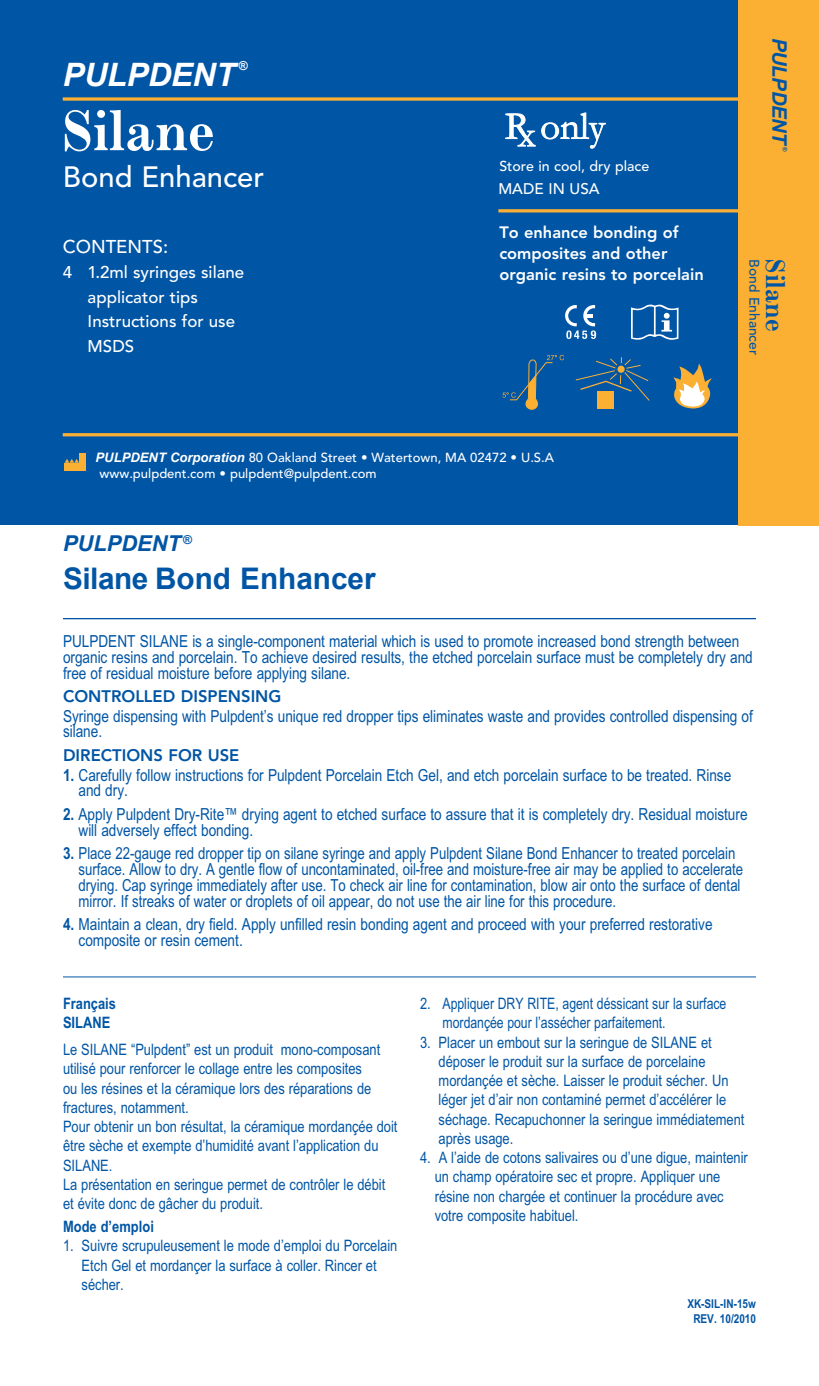
<style>
.page{position:relative;width:819px;height:1386px;background:#fff}
.page>*{position:absolute;margin:0;border:0;box-sizing:border-box;transform-origin:0 0}
.t1{font:700 58.45px "Modern";color:#fff}
.t2{font:italic 700 32.2px "Arial";letter-spacing:-.005em;color:#fff}
.t3{font:700 29.75px "Arial";color:#0155a5}
.t4{font:500 29.22px "Avenir";color:#fff}
.t5{font:700 27.65px "Modern";color:#0155a5}
.t6{font:italic 700 21.88px "Arial";color:#0155a5}
.t7{font:italic 700 19.95px "Arial";color:#0155a5}
.t8{font:500 18.38px "Avenir";color:#fff}
.t9{font:500 16.97px/24.7px "Avenir";color:#fff}
.t10{font:16.62px/15.8px "Arial Narrow";color:#0155a5}
.t11{font:800 16.62px "Avenir";color:#0155a5}
.t12{font:800 16.45px/20.8px "Avenir";color:#fff}
.t13{font:15.75px/19.2px "Arial Narrow";color:#0155a5}
.t14{font:700 15.75px/19.2px "Arial Narrow";color:#0155a5}
.t15{font:500 15.4px "Avenir";color:#fff}
.t16{font:500 14.17px "Avenir";color:#fff}
.t17{font:500 13.83px "Avenir";color:#0155a5}
.t18{font:500 13.12px/15.8px "Avenir";color:#fff}
.t19{font:700 12.25px/14.7px "Arial Narrow";color:#0155a5;text-align:center}
.t20{font:700 12.25px "Arial";color:#fff}
.t21{font:700 6.12px "Arial";color:#0155a5}
.s1{font-family:"Arial";font-weight:700;font-style:italic}
.s2{font-weight:700}
</style>
<div class="page">
<div style="left:0;top:0;width:819px;height:525px;background:#0155a5"></div>
<hr style="left:498px;top:209px;width:243px;height:3px;background:#fbb034">
<svg style="left:63px;top:97px;width:676px;height:4px;fill:#fbb034"></svg>
<div style="left:739px;top:0;width:80px;height:525px;background:#fbb034"></div>
<hr style="left:63px;top:433px;width:696px;height:3px;background:#fbb034">
<svg style="left:565px;top:305px;width:31px;height:34px"></svg>
<div style="left:79px;top:453px;width:7px;height:17px;background:#fbb034"></div>
<div style="left:65px;top:463px;width:16px;height:7px;background:#fbb034"></div>
<svg style="left:65px;top:459px;width:14px;height:4px"></svg>
<svg style="left:631px;top:305px;width:48px;height:35px"></svg>
<svg style="left:505px;top:113px;width:101px;height:35px"></svg>
<svg style="left:673px;top:364px;width:39px;height:45px"></svg>
<div style="left:597px;top:391px;width:17px;height:17px;background:#fbb034"></div>
<svg style="left:576px;top:357px;width:73px;height:44px"></svg>
<div style="left:617px;top:366px;width:8px;height:7px;background:#fbb034;border-radius:50%"></div>
<svg style="left:502px;top:355px;width:62px;height:54px"></svg>
<hr style="left:63px;top:976px;width:693px;height:1px;background:#0155a5">
<hr style="left:63px;top:618px;width:693px;height:1px;background:#0155a5">
<h2 class="t2" style="left:63px;top:56px;width:174px">PULPDENT</h2>
<p class="t20" style="left:239px;top:59px;width:11px">®</p>
<h1 class="t1" style="left:63px;top:95px;width:153px">Silane</h1>
<h3 class="t4" style="left:63px;top:160px;width:203px">Bond Enhancer</h3>
<p class="t16" style="left:499px;top:158px;width:151px">Store in cool, dry place</p>
<p class="t15" style="left:498px;top:180px;width:103px">MADE IN USA</p>
<p class="t7" style="left:791px;top:38px;width:110px;rotate:90deg">PULPDENT</p>
<p class="t21" style="left:789px;top:147px;width:6px;rotate:90deg">®</p>
<p class="t12" style="left:499px;top:222px;width:206px">To enhance bonding of composites and other organic resins to porcelain</p>
<p class="t8" style="left:63px;top:236px;width:107px">Contents:</p>
<p class="t9" style="left:88px;top:260px;width:158px;text-indent:-25px">4 1.2ml syringes silane applicator tips<br>Instructions for use<br>MSDS</p>
<p class="t17" style="left:762px;top:259px;width:97px;rotate:90deg">Bond Enhancer</p>
<h3 class="t5" style="left:792px;top:259px;width:73px;rotate:90deg">Silane</h3>
<p class="t18" style="left:100px;top:450px;width:456px;text-indent:-4px"><span class="s1">PULPDENT Corporation</span> 80 Oakland Street • Watertown, MA 02472 • U.S.A www.pulpdent.com • pulpdent@pulpdent.com</p>
<h3 class="t6" style="left:63px;top:531px;width:131px">PULPDENT <sup>®</sup></h3>
<h3 class="t3" style="left:63px;top:561px;width:314px">Silane Bond Enhancer</h3>
<p class="t10" style="left:63px;top:633px;width:691px">PULPDENT SILANE is a single-component material which is used to promote increased bond strength between organic resins and porcelain. To achieve desired results, the etched porcelain surface must be completely dry and free of residual moisture before applying silane.</p>
<p class="t11" style="left:63px;top:687px;width:220px">Controlled dispensing</p>
<p class="t10" style="left:63px;top:708px;width:691px">Syringe dispensing with Pulpdent’s unique red dropper tips eliminates waste and provides controlled dispensing of silane.</p>
<p class="t11" style="left:63px;top:745px;width:178px">Directions for use</p>
<p class="t10" style="left:79px;top:767px;width:654px;text-indent:-16px"><span class="s2">1.</span> Carefully follow instructions for Pulpdent Porcelain Etch Gel, and etch porcelain surface to be treated. Rinse and dry.</p>
<p class="t10" style="left:79px;top:806px;width:671px;text-indent:-16px"><span class="s2">2.</span> Apply Pulpdent Dry-Rite™ drying agent to etched surface to assure that it is completely dry. Residual moisture will adversely effect bonding.</p>
<p class="t10" style="left:79px;top:845px;width:666px;text-indent:-16px"><span class="s2">3.</span> Place 22-gauge red dropper tip on silane syringe and apply Pulpdent Silane Bond Enhancer to treated porcelain surface. Allow to dry. A gentle flow of uncontaminated, oil-free and moisture-free air may be applied to accelerate drying. Cap syringe immediately after use. To check air line for contamination, blow air onto the surface of dental mirror. If streaks of water or droplets of oil appear, do not use the air line for this procedure.</p>
<p class="t10" style="left:79px;top:916px;width:636px;text-indent:-16px"><span class="s2">4.</span> Maintain a clean, dry field. Apply unfilled resin bonding agent and proceed with your preferred restorative composite or resin cement.</p>
<p class="t14" style="left:63px;top:994px;width:55px">Français<br>SILANE</p>
<p class="t13" style="left:63px;top:1040px;width:336px">Le SILANE “Pulpdent” est un produit mono-composant utilisé pour renforcer le collage entre les composites<br>ou les résines et la céramique lors des réparations de fractures, notamment.<br>Pour obtenir un bon résultat, la céramique mordançée doit être sèche et exempte d’humidité avant l’application du SILANE.<br>La présentation en seringue permet de contrôler le débit et évite donc de gâcher du produit.</p>
<p class="t14" style="left:63px;top:1217px;width:93px">Mode d’emploi</p>
<p class="t13" style="left:82px;top:1236px;width:317px;text-indent:-19px">1. Suivre scrupuleusement le mode d’emploi du Porcelain<br>Etch Gel et mordançer la surface à coller. Rincer et sécher.</p>
<p class="t13" style="left:443px;top:994px;width:285px;text-indent:-23px">2. Appliquer DRY RITE, agent déssicant sur la surface mordançée pour l’assécher parfaitement.</p>
<p class="t13" style="left:439px;top:1032px;width:307px;text-indent:-19px">3. Placer un embout sur la seringue de SILANE et déposer le produit sur la surface de porcelaine mordançée et sèche. Laisser le produit sécher. Un léger jet d’air non contaminé permet d’accélérer le séchage. Recapuchonner la seringue immédiatement après usage.</p>
<p class="t13" style="left:435px;top:1148px;width:315px;text-indent:-15px">4. A l’aide de cotons salivaires ou d’une digue, maintenir un champ opératoire sec et propre. Appliquer une résine non chargée et continuer la procédure avec votre composite habituel.</p>
<p class="t19" style="left:687px;top:1297px;width:70px">XK-SIL-IN-15w<br>REV. 10/2010</p>
</div>
